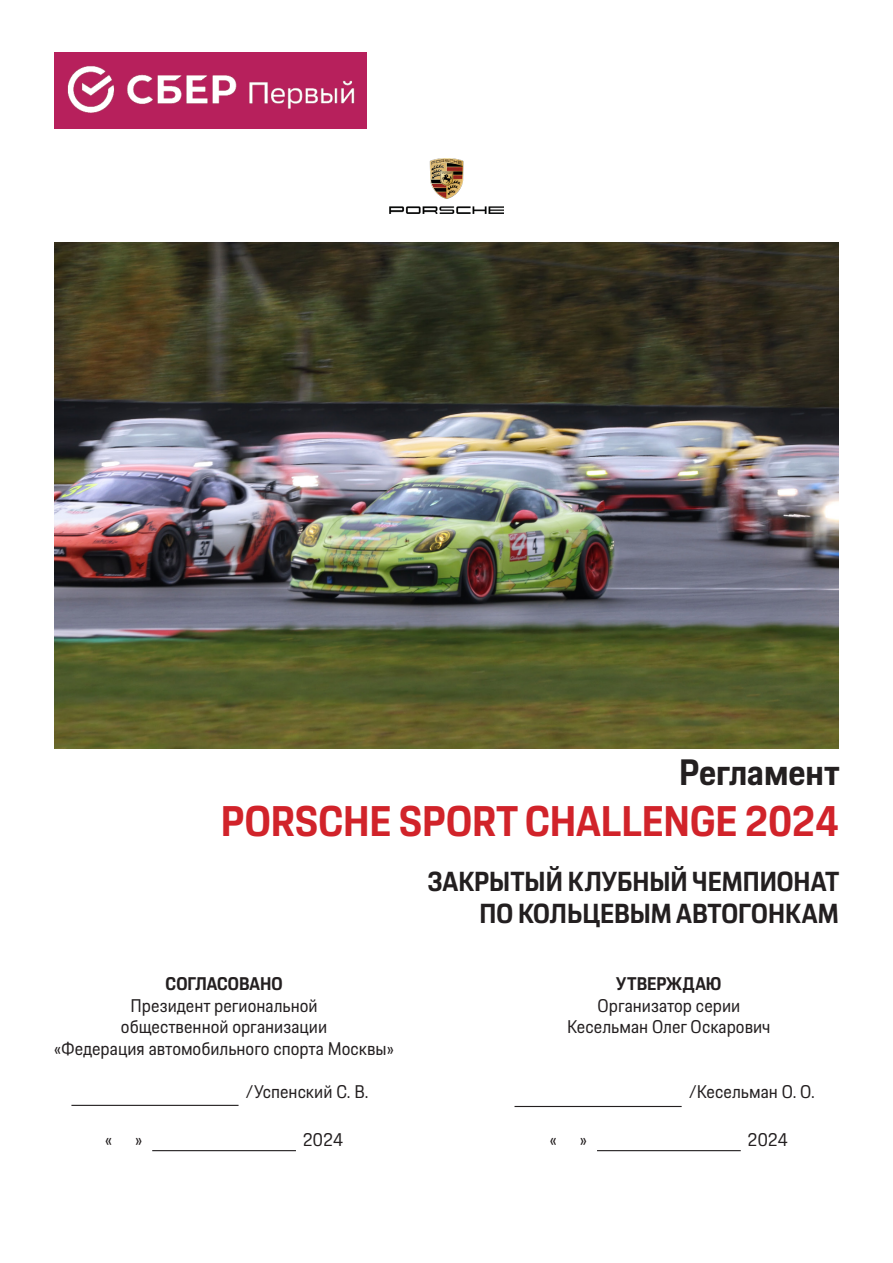
<style>
.page{position:relative;width:893px;height:1263px;background:#fff}
.page>*{position:absolute;margin:0;border:0;box-sizing:border-box;transform-origin:0 0}
.t1{font:700 42px "Porsche Next";color:#d1232a}
.t2{font:700 36px "Porsche Next";color:#231f20}
.t3{font:700 27px "Porsche Next";color:#231f20}
.t4{font:18px/21.6px "Porsche Next";color:#231f20;text-align:center}
.t5{font:700 18px "Porsche Next";color:#231f20}
</style>
<div class="page">
<img style="left:54px;top:242px;width:785px;height:506px">
<img style="left:390px;top:158px;width:113px;height:55px">
<img style="left:54px;top:52px;width:313px;height:77px">
<hr style="left:71px;top:1105px;width:168px;height:1px;background:#231f20">
<hr style="left:514px;top:1106px;width:168px;height:1px;background:#231f20">
<hr style="left:152px;top:1150px;width:144px;height:1px;background:#231f20">
<hr style="left:597px;top:1150px;width:144px;height:1px;background:#231f20">
<p class="t2" style="left:679px;top:748px;width:162px">Регламент</p>
<p class="t1" style="left:221px;top:793px;width:620px">PORSCHE SPORT CHALLENGE 2024</p>
<p class="t3" style="left:428px;top:863px;width:413px">ЗАКРЫТЫЙ КЛУБНЫЙ ЧЕМПИОНАТ</p>
<p class="t3" style="left:479px;top:896px;width:361px">ПО КОЛЬЦЕВЫМ АВТОГОНКАМ</p>
<p class="t5" style="left:166px;top:972px;width:118px">СОГЛАСОВАНО</p>
<p class="t4" style="left:54px;top:994px;width:341px">Президент региональной<br>общественной организации<br>«Федерация автомобильного спорта Москвы»</p>
<p class="t4" style="left:245px;top:1081px;width:125px">/Успенский С. В.</p>
<p class="t4" style="left:105px;top:1129px;width:9px">«</p>
<p class="t4" style="left:135px;top:1129px;width:9px">»</p>
<p class="t4" style="left:303px;top:1129px;width:42px">2024</p>
<p class="t4" style="left:550px;top:1129px;width:9px">«</p>
<p class="t4" style="left:580px;top:1129px;width:9px">»</p>
<p class="t4" style="left:748px;top:1129px;width:42px">2024</p>
<p class="t5" style="left:616px;top:972px;width:107px">УТВЕРЖДАЮ</p>
<p class="t4" style="left:597px;top:994px;width:144px">Организатор серии</p>
<p class="t4" style="left:567px;top:1016px;width:205px">Кесельман Олег Оскарович</p>
<p class="t4" style="left:689px;top:1081px;width:128px">/Кесельман О. О.</p>
</div>
